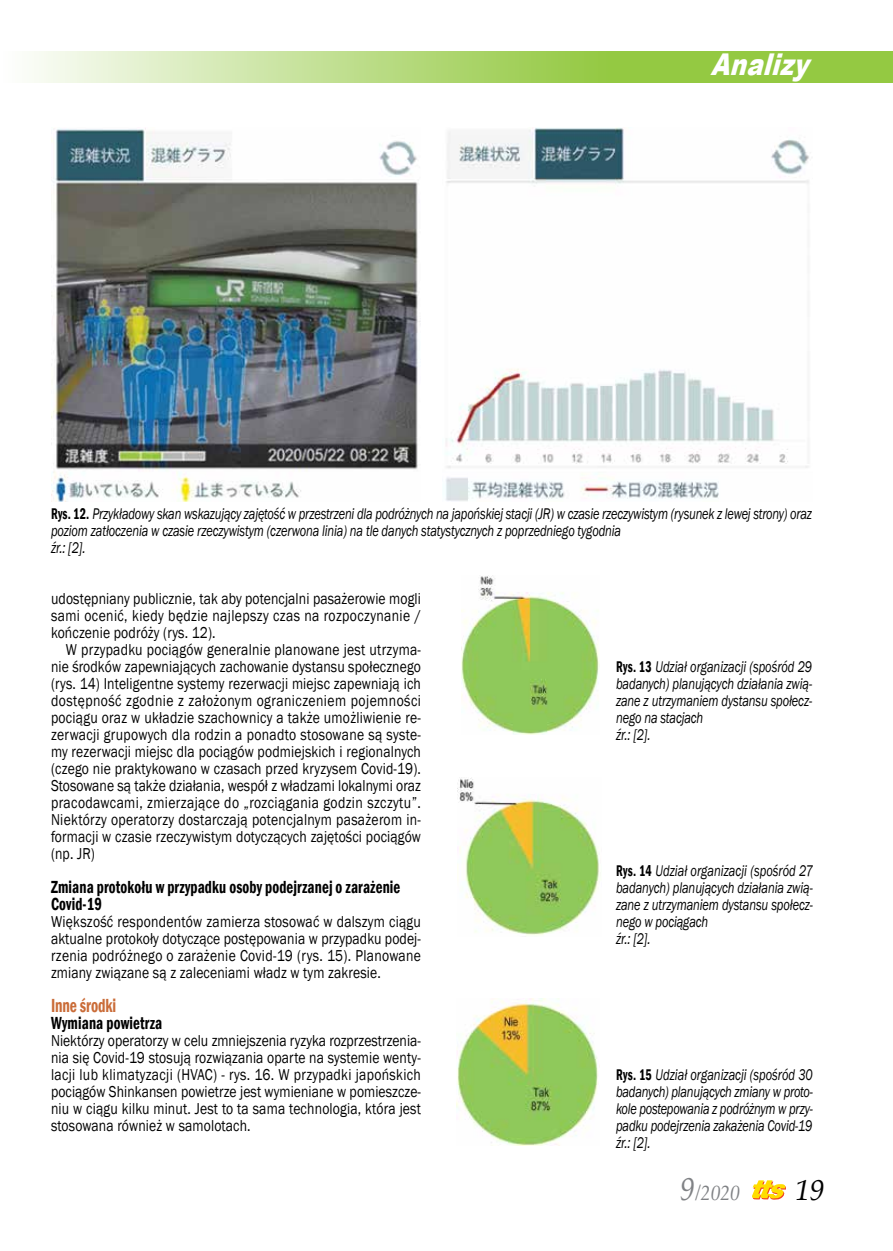
<style>
.page{position:relative;width:893px;height:1251px;background:#fff}
.page>*{position:absolute;margin:0;border:0;box-sizing:border-box;transform-origin:0 0}
.t1{font:italic 900 30px "Arial";color:#fff;scale:.8 1}
.t2{font:italic 30px "Palatino Linotype";color:#000}
.t3{font:italic 21.45px "Palatino Linotype";color:#808285;scale:.91 1}
.t4{font:600 condensed 19.5px "Franklin Gothic";letter-spacing:-.005em;color:#ca6c38;scale:.8 1}
.t5{font:600 condensed 18px/17px "Franklin Gothic";letter-spacing:.01em;color:#000;scale:.83 1}
.t6{font:16.2px/17px "Franklin Gothic";letter-spacing:.01em;color:#000;text-align:justify;scale:.84 1}
.t7{font:italic 15.9px/17px "Franklin Gothic";letter-spacing:-.01em;color:#000;scale:.78 1}
.s1{font-weight:600;font-style:normal;font-stretch:condensed}
.s2{font-size:33px}
</style>
<div class="page">
<svg style="left:32px;top:51px;width:861px;height:32px"></svg>
<svg style="left:752px;top:1180px;width:34px;height:19px"></svg>
<img style="left:51px;top:128px;width:370px;height:373px">
<img style="left:445px;top:128px;width:364px;height:373px">
<img style="left:461px;top:575px;width:139px;height:159px">
<img style="left:457px;top:778px;width:144px;height:158px">
<img style="left:456px;top:998px;width:144px;height:146px">
<h1 class="t1" style="left:710px;top:43px;width:137px">Analizy</h1>
<p class="t7" style="left:51px;top:505px;width:977px"><span class="s1">Rys. 12.</span> Przykładowy skan wskazujący zajętość w przestrzeni dla podróżnych na japońskiej stacji (JR) w czasie rzeczywistym (rysunek z lewej strony) oraz poziom zatłoczenia w czasie rzeczywistym (czerwona linia) na tle danych statystycznych z poprzedniego tygodnia<br>źr.: [2].</p>
<p class="t6" style="left:51px;top:590px;width:442px">udostępniany publicznie, tak aby potencjalni pasażerowie mogli sami ocenić, kiedy będzie najlepszy czas na rozpoczynanie / kończenie podróży (rys. 12).</p>
<p class="t6" style="left:51px;top:641px;width:442px;text-indent:15px">W przypadku pociągów generalnie planowane jest utrzyma&shy;nie środków zapewniających zachowanie dystansu społecznego (rys. 14) Inteligentne systemy rezerwacji miejsc zapewniają ich dostępność zgodnie z założonym ograniczeniem pojemności pociągu oraz w układzie szachownicy a także umożliwienie re&shy;zerwacji grupowych dla rodzin a ponadto stosowane są syste&shy;my rezerwacji miejsc dla pociągów podmiejskich i regionalnych (czego nie praktykowano w czasach przed kryzysem Covid-19).<br>Stosowane są także działania, wespół z władzami lokalnymi oraz pracodawcami, zmierzające do „rozciągania godzin szczytu”.<br>Niektórzy operatorzy dostarczają potencjalnym pasażerom in&shy;formacji w czasie rzeczywistym dotyczących zajętości pociągów (np. JR)</p>
<p class="t5" style="left:51px;top:877px;width:422px">Zmiana protokołu w przypadku osoby podejrzanej o zarażenie<br>Covid-19</p>
<p class="t6" style="left:51px;top:912px;width:442px">Większość respondentów zamierza stosować w dalszym ciągu aktualne protokoły dotyczące postępowania w przypadku podej&shy;rzenia podróżnego o zarażenie Covid-19 (rys. 15). Planowane zmiany związane są z zaleceniami władz w tym zakresie.</p>
<p class="t4" style="left:51px;top:991px;width:83px">Inne środki</p>
<p class="t5" style="left:51px;top:1013px;width:135px">Wymiana powietrza</p>
<p class="t6" style="left:51px;top:1031px;width:442px">Niektórzy operatorzy w celu zmniejszenia ryzyka rozprzestrzenia&shy;nia się Covid-19 stosują rozwiązania oparte na systemie wenty&shy;lacji lub klimatyzacji (HVAC) - rys. 16. W przypadki japońskich pociągów Shinkansen powietrze jest wymieniane w pomieszcze&shy;niu w ciągu kilku minut. Jest to ta sama technologia, która jest stosowana również w samolotach.</p>
<p class="t7" style="left:616px;top:658px;width:253px"><span class="s1">Rys. 13</span> Udział organizacji (spośród 29 badanych) planujących działania zwią&shy;zane z utrzymaniem dystansu społecz&shy;nego na stacjach<br>źr.: [2].</p>
<p class="t7" style="left:616px;top:862px;width:254px"><span class="s1">Rys. 14</span> Udział organizacji (spośród 27 badanych) planujących działania zwią&shy;zane z utrzymaniem dystansu społecz&shy;nego w pociągach<br>źr.: [2].</p>
<p class="t7" style="left:616px;top:1065px;width:254px;text-align:justify"><span class="s1">Rys. 15</span> Udział organizacji (spośród 30 badanych) planujących zmiany w proto&shy;kole postepowania z podróżnym w przy&shy;padku podejrzenia zakażenia Covid-19 źr.: [2].</p>
<h2 class="t3" style="left:680px;top:1176px;width:67px"><span class="s2">9</span>/2020</h2>
<h1 class="t2" style="left:795px;top:1167px;width:31px">19</h1>
</div>
